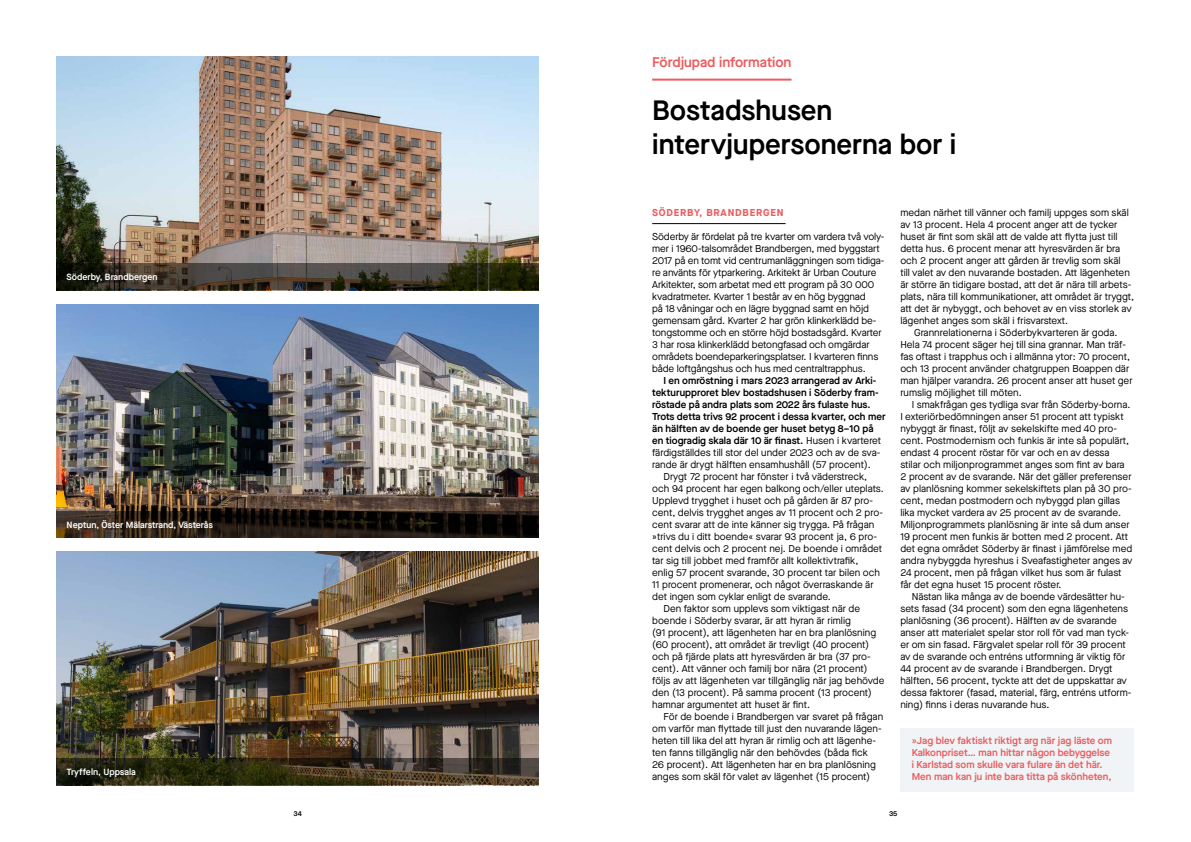
<style>
.page{position:relative;width:1191px;height:842px;background:#fff}
.page>*{position:absolute;margin:0;border:0;box-sizing:border-box;transform-origin:0 0}
.t1{font:600 28px/33.6px "Maison Neue";letter-spacing:-.005em;color:#000001}
.t2{font:600 14px "Maison Neue";color:#eb5c5f}
.t3{font:10px/12px "Maison Neue";color:#000001}
.t4{font:600 10px "Maison Neue";color:#000001}
.t5{font:600 10px/12px "Maison Neue";color:#eb5c5f}
.t6{font:700 10px "Maison Neue";letter-spacing:.08em;color:#eb5c5f}
.t7{font:600 9px "Maison Neue";color:#fff}
.t8{font:600 7px "Maison Neue";color:#000001}
.s1{font-weight:400}
</style>
<div class="page">
<hr style="left:652px;top:79px;width:139px;height:2px;background:#eb5c5f">
<hr style="left:652px;top:223px;width:133px;height:1px;background:#000001">
<div style="left:900px;top:728px;width:234px;height:63px;background:#f0f4f6"></div>
<img style="left:57px;top:57px;width:482px;height:206px">
<img style="left:57px;top:304px;width:482px;height:207px">
<img style="left:57px;top:552px;width:482px;height:207px">
<svg style="left:57px;top:263px;width:482px;height:27px;background:#383428"></svg>
<svg style="left:57px;top:511px;width:482px;height:27px;background:#201811"></svg>
<svg style="left:57px;top:759px;width:482px;height:26px;background:#35301b"></svg>
<p class="t7" style="left:67px;top:271px;width:92px">Söderby, Brandbergen</p>
<p class="t7" style="left:67px;top:518px;width:148px">Neptun, Öster Mälarstrand, Västerås</p>
<p class="t7" style="left:67px;top:766px;width:71px">Tryffeln, Uppsala</p>
<h2 class="t2" style="left:652px;top:53px;width:141px">Fördjupad information</h2>
<h1 class="t1" style="left:652px;top:93px;width:305px">Bostadshusen intervjupersonerna bor i</h1>
<p class="t6" style="left:652px;top:205px;width:133px">SÖDERBY, BRANDBERGEN</p>
<p class="t3" style="left:652px;top:230px;width:234px">Söderby är fördelat på tre kvarter om vardera två voly&shy;mer i 1960-talsområdet Brandbergen, med byggstart 2017 på en tomt vid centrumanläggningen som tidiga&shy;re använts för ytparkering. Arkitekt är Urban Couture Arkitekter, som arbetat med ett program på 30 000 kvadratmeter. Kvarter 1 består av en hög byggnad<br>på 18 våningar och en lägre byggnad samt en höjd gemensam gård. Kvarter 2 har grön klinkerklädd be&shy;tongstomme och en större höjd bostadsgård. Kvarter 3 har rosa klinkerklädd betongfasad och omgärdar områdets boendeparkeringsplatser. I kvarteren finns både loftgångshus och hus med centraltrapphus.</p>
<p class="t4" style="left:663px;top:374px;width:214px">I en omröstning i mars 2023 arrangerad av Arki-</p>
<p class="t4" style="left:652px;top:386px;width:228px">tekturupproret blev bostadshusen i Söderby fram-</p>
<p class="t4" style="left:652px;top:398px;width:220px">röstade på andra plats som 2022 års fulaste hus.</p>
<p class="t4" style="left:652px;top:410px;width:235px">Trots detta trivs 92 procent i dessa kvarter, och mer</p>
<p class="t4" style="left:652px;top:422px;width:223px">än hälften av de boende ger huset betyg 8–10 på</p>
<p class="t4" style="left:652px;top:434px;width:231px">en tiogradig skala där 10 är finast. <span class="s1">Husen i kvarteret</span></p>
<p class="t3" style="left:652px;top:446px;width:230px">färdigställdes till stor del under 2023 och av de sva-</p>
<p class="t3" style="left:652px;top:458px;width:220px">rande är drygt hälften ensamhushåll (57 procent).</p>
<p class="t3" style="left:663px;top:470px;width:205px">Drygt 72 procent har fönster i två väderstreck,</p>
<p class="t3" style="left:652px;top:482px;width:233px">och 94 procent har egen balkong och/eller uteplats.</p>
<p class="t3" style="left:652px;top:494px;width:222px">Upplevd trygghet i huset och på gården är 87 pro-</p>
<p class="t3" style="left:652px;top:506px;width:232px">cent, delvis trygghet anges av 11 procent och 2 pro-</p>
<p class="t3" style="left:652px;top:518px;width:224px">cent svarar att de inte känner sig trygga. På frågan</p>
<p class="t3" style="left:652px;top:530px;width:226px">»trivs du i ditt boende« svarar 93 procent ja, 6 pro-</p>
<p class="t3" style="left:652px;top:542px;width:231px">cent delvis och 2 procent nej. De boende i området</p>
<p class="t3" style="left:652px;top:554px;width:208px">tar sig till jobbet med framför allt kollektivtrafik,</p>
<p class="t3" style="left:652px;top:566px;width:229px">enlig 57 procent svarande, 30 procent tar bilen och</p>
<p class="t3" style="left:652px;top:578px;width:223px">11 procent promenerar, och något överraskande är</p>
<p class="t3" style="left:652px;top:590px;width:180px">det ingen som cyklar enligt de svarande.</p>
<p class="t3" style="left:663px;top:602px;width:198px">Den faktor som upplevs som viktigast när de</p>
<p class="t3" style="left:652px;top:614px;width:200px">boende i Söderby svarar, är att hyran är rimlig</p>
<p class="t3" style="left:652px;top:626px;width:226px">(91 procent), att lägenheten har en bra planlösning</p>
<p class="t3" style="left:652px;top:638px;width:218px">(60 procent), att området är trevligt (40 procent)</p>
<p class="t3" style="left:652px;top:650px;width:220px">och på fjärde plats att hyresvärden är bra (37 pro-</p>
<p class="t3" style="left:652px;top:662px;width:217px">cent). Att vänner och familj bor nära (21 procent)</p>
<p class="t3" style="left:652px;top:674px;width:234px">följs av att lägenheten var tillgänglig när jag behövde</p>
<p class="t3" style="left:652px;top:686px;width:221px">den (13 procent). På samma procent (13 procent)</p>
<p class="t3" style="left:652px;top:698px;width:159px">hamnar argumentet att huset är fint.</p>
<p class="t3" style="left:663px;top:710px;width:221px">För de boende i Brandbergen var svaret på frågan</p>
<p class="t3" style="left:652px;top:722px;width:231px">om varför man flyttade till just den nuvarande lägen-</p>
<p class="t3" style="left:652px;top:734px;width:225px">heten till lika del att hyran är rimlig och att lägenhe-</p>
<p class="t3" style="left:652px;top:746px;width:217px">ten fanns tillgänglig när den behövdes (båda fick</p>
<p class="t3" style="left:652px;top:758px;width:225px">26 procent). Att lägenheten har en bra planlösning</p>
<p class="t3" style="left:652px;top:770px;width:219px">anges som skäl för valet av lägenhet (15 procent)</p>
<p class="t3" style="left:900px;top:206px;width:230px">medan närhet till vänner och familj uppges som skäl</p>
<p class="t3" style="left:900px;top:218px;width:218px">av 13 procent. Hela 4 procent anger att de tycker</p>
<p class="t3" style="left:900px;top:230px;width:219px">huset är fint som skäl att de valde att flytta just till</p>
<p class="t3" style="left:900px;top:242px;width:221px">detta hus. 6 procent menar att hyresvärden är bra</p>
<p class="t3" style="left:900px;top:254px;width:222px">och 2 procent anger att gården är trevlig som skäl</p>
<p class="t3" style="left:900px;top:266px;width:231px">till valet av den nuvarande bostaden. Att lägenheten</p>
<p class="t3" style="left:900px;top:278px;width:232px">är större än tidigare bostad, att det är nära till arbets-</p>
<p class="t3" style="left:900px;top:290px;width:235px">plats, nära till kommunikationer, att området är tryggt,</p>
<p class="t3" style="left:900px;top:302px;width:233px">att det är nybyggt, och behovet av en viss storlek av</p>
<p class="t3" style="left:900px;top:314px;width:169px">lägenhet anges som skäl i frisvarstext.</p>
<p class="t3" style="left:914px;top:326px;width:205px">Grannrelationerna i Söderbykvarteren är goda.</p>
<p class="t3" style="left:900px;top:338px;width:227px">Hela 74 procent säger hej till sina grannar. Man träf-</p>
<p class="t3" style="left:900px;top:350px;width:231px">fas oftast i trapphus och i allmänna ytor: 70 procent,</p>
<p class="t3" style="left:900px;top:362px;width:230px">och 13 procent använder chatgruppen Boappen där</p>
<p class="t3" style="left:900px;top:374px;width:234px">man hjälper varandra. 26 procent anser att huset ger</p>
<p class="t3" style="left:900px;top:386px;width:123px">rumslig möjlighet till möten.</p>
<p class="t3" style="left:911px;top:398px;width:220px">I smakfrågan ges tydliga svar från Söderby-borna.</p>
<p class="t3" style="left:900px;top:410px;width:225px">I exteriörbedömningen anser 51 procent att typiskt</p>
<p class="t3" style="left:900px;top:422px;width:218px">nybyggt är finast, följt av sekelskifte med 40 pro-</p>
<p class="t3" style="left:900px;top:434px;width:230px">cent. Postmodernism och funkis är inte så populärt,</p>
<p class="t3" style="left:900px;top:446px;width:211px">endast 4 procent röstar för var och en av dessa</p>
<p class="t3" style="left:900px;top:458px;width:226px">stilar och miljonprogrammet anges som fint av bara</p>
<p class="t3" style="left:900px;top:470px;width:233px">2 procent av de svarande. När det gäller preferenser</p>
<p class="t3" style="left:900px;top:482px;width:233px">av planlösning kommer sekelskiftets plan på 30 pro-</p>
<p class="t3" style="left:900px;top:494px;width:221px">cent, medan postmodern och nybyggd plan gillas</p>
<p class="t3" style="left:900px;top:506px;width:222px">lika mycket vardera av 25 procent av de svarande.</p>
<p class="t3" style="left:900px;top:518px;width:231px">Miljonprogrammets planlösning är inte så dum anser</p>
<p class="t3" style="left:900px;top:530px;width:229px">19 procent men funkis är botten med 2 procent. Att</p>
<p class="t3" style="left:900px;top:542px;width:233px">det egna området Söderby är finast i jämförelse med</p>
<p class="t3" style="left:900px;top:554px;width:234px">andra nybyggda hyreshus i Sveafastigheter anges av</p>
<p class="t3" style="left:900px;top:566px;width:223px">24 procent, men på frågan vilket hus som är fulast</p>
<p class="t3" style="left:900px;top:578px;width:163px">får det egna huset 15 procent röster.</p>
<p class="t3" style="left:911px;top:590px;width:215px">Nästan lika många av de boende värdesätter hu-</p>
<p class="t3" style="left:900px;top:602px;width:229px">sets fasad (34 procent) som den egna lägenhetens</p>
<p class="t3" style="left:900px;top:614px;width:218px">planlösning (36 procent). Hälften av de svarande</p>
<p class="t3" style="left:900px;top:626px;width:230px">anser att materialet spelar stor roll för vad man tyck-</p>
<p class="t3" style="left:900px;top:638px;width:227px">er om sin fasad. Färgvalet spelar roll för 39 procent</p>
<p class="t3" style="left:900px;top:650px;width:227px">av de svarande och entréns utformning är viktig för</p>
<p class="t3" style="left:900px;top:662px;width:214px">44 procent av de svarande i Brandbergen. Drygt</p>
<p class="t3" style="left:900px;top:674px;width:228px">hälften, 56 procent, tyckte att det de uppskattar av</p>
<p class="t3" style="left:900px;top:686px;width:233px">dessa faktorer (fasad, material, färg, entréns utform-</p>
<p class="t3" style="left:900px;top:698px;width:151px">ning) finns i deras nuvarande hus.</p>
<p class="t5" style="left:911px;top:734px;width:202px">»Jag blev faktiskt riktigt arg när jag läste om Kalkonpriset… man hittar någon bebyggelse i Karlstad som skulle vara fulare än det här.<br>Men man kan ju inte bara titta på skönheten,</p>
<p class="t8" style="left:293px;top:809px;width:10px">34</p>
<p class="t8" style="left:889px;top:809px;width:10px">35</p>
</div>
